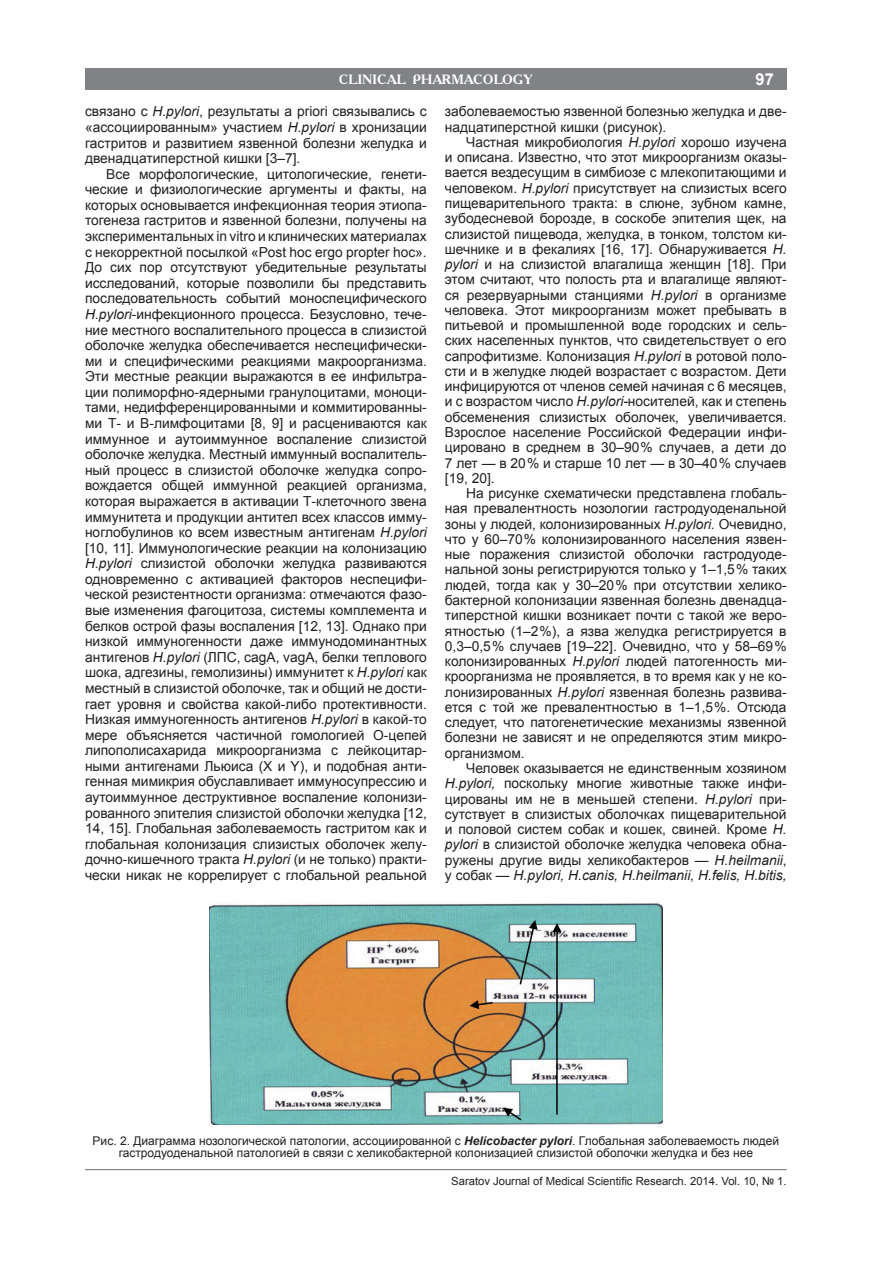
<style>
.page{position:relative;width:893px;height:1263px;background:#fff}
.page>*{position:absolute;margin:0;border:0;box-sizing:border-box;transform-origin:0 0}
.t1{font:700 16.5px "Arial";color:#fff}
.t2{font:13.8px/15.6px "Arial";color:#231f20;text-align:justify}
.t3{font:700 13.5px "Academy C";color:#fff}
.t4{font:12px/12px "Arial";color:#231f20;text-align:center}
.t5{font:11.25px "Arial";color:#231f20}
.s1{font-style:italic}
.s2{font-weight:700;font-style:italic}
</style>
<div class="page">
<hr style="left:85px;top:1169px;width:702px;height:1px;background:#808285">
<div style="left:85px;top:68px;width:702px;height:21px;background:#808285"></div>
<img style="left:209px;top:902px;width:453px;height:222px">
<p class="t1" style="left:756px;top:68px;width:20px">97</p>
<p class="t3" style="left:339px;top:71px;width:195px">CLINICAL PHARMACOLOGY</p>
<p class="t2" style="left:85px;top:104px;width:343px">связано с <span class="s1">H.pylori</span>, результаты a priori связывались c «ассоциированным» участием <span class="s1">H.pylori</span> в хронизации гастритов и развитием язвенной болезни желудка и двенадцатиперстной кишки [3–7].</p>
<p class="t2" style="left:85px;top:166px;width:343px;text-indent:21px">Все морфологические, цитологические, генети&shy;ческие и физиологические аргументы и факты, на которых основывается инфекционная теория этиопа&shy;тогенеза гастритов и язвенной болезни, получены на экспериментальных in vitro и клинических материалах с некорректной посылкой «Post hoc ergo propter hoc».<br>До сих пор отсутствуют убедительные результаты исследований, которые позволили бы представить последовательность событий моноспецифического <span class="s1">H.pylori</span>-инфекционного процесса. Безусловно, тече&shy;ние местного воспалительного процесса в слизистой оболочке желудка обеспечивается неспецифически&shy;ми и специфическими реакциями макроорганизма.<br>Эти местные реакции выражаются в ее инфильтра&shy;ции полиморфно-ядерными гранулоцитами, моноци&shy;тами, недифференцированными и коммитированны&shy;ми Т- и В-лимфоцитами [8, 9] и расцениваются как иммунное и аутоиммунное воспаление слизистой оболочке желудка. Местный иммунный воспалитель&shy;ный процесс в слизистой оболочке желудка сопро&shy;вождается общей иммунной реакцией организма, которая выражается в активации Т-клеточного звена иммунитета и продукции антител всех классов имму&shy;ноглобулинов ко всем известным антигенам <span class="s1">H.pylori </span>[10, 11]. Иммунологические реакции на колонизацию <span class="s1">H.pylori</span> слизистой оболочки желудка развиваются одновременно с активацией факторов неспецифи&shy;ческой резистентности организма: отмечаются фазо&shy;вые изменения фагоцитоза, системы комплемента и белков острой фазы воспаления [12, 13]. Однако при низкой иммуногенности даже иммунодоминантных антигенов <span class="s1">H.pylori</span> (ЛПС, cagA, vagA, белки теплового шока, адгезины, гемолизины) иммунитет к <span class="s1">H.pylori</span> как местный в слизистой оболочке, так и общий не дости&shy;гает уровня и свойства какой‑либо протективности.<br>Низкая иммуногенность антигенов <span class="s1">H.pylori</span> в какой‑то мере объясняется частичной гомологией О-цепей липополисахарида микроорганизма с лейкоцитар&shy;ными антигенами Льюиса (X и Y), и подобная анти&shy;генная мимикрия обуславливает иммуносупрессию и аутоиммунное деструктивное воспаление колонизи&shy;рованного эпителия слизистой оболочки желудка [12, 14, 15]. Глобальная заболеваемость гастритом как и глобальная колонизация слизистых оболочек желу&shy;дочно-кишечного тракта <span class="s1">H.рylori</span> (и не только) практи&shy;чески никак не коррелирует с глобальной реальной</p>
<p class="t2" style="left:445px;top:104px;width:343px">заболеваемостью язвенной болезнью желудка и две&shy;надцатиперстной кишки (рисунок).</p>
<p class="t2" style="left:445px;top:135px;width:343px;text-indent:21px">Частная микробиология <span class="s1">H.pylori</span> хорошо изучена и описана. Известно, что этот микроорганизм оказы&shy;вается вездесущим в симбиозе с млекопитающими и человеком. <span class="s1">H.pylori</span> присутствует на слизистых всего пищеварительного тракта: в слюне, зубном камне, зубодесневой борозде, в соскобе эпителия щек, на слизистой пищевода, желудка, в тонком, толстом ки&shy;шечнике и в фекалиях [16, 17]. Обнаруживается <span class="s1">H. pylori</span> и на слизистой влагалища женщин [18]. При этом считают, что полость рта и влагалище являют&shy;ся резервуарными станциями <span class="s1">H.pylori</span> в организме человека. Этот микроорганизм может пребывать в питьевой и промышленной воде городских и сель&shy;ских населенных пунктов, что свидетельствует о его сапрофитизме<span class="s1">.</span> Колонизация <span class="s1">H.pylori</span> в ротовой поло&shy;сти и в желудке людей возрастает с возрастом. Дети инфицируются от членов семей начиная с 6 месяцев, и с возрастом число <span class="s1">H.pylori-</span>носителей, как и степень обсеменения слизистых оболочек, увеличивается.<br>Взрослое население Российской Федерации инфи&shy;цировано в среднем в 30–90 % случаев, а дети до 7 лет — в 20 % и старше 10 лет — в 30–40 % случаев [19, 20].</p>
<p class="t2" style="left:445px;top:486px;width:343px;text-indent:21px">На рисунке схематически представлена глобаль&shy;ная превалентность нозологии гастродуоденальной зоны у людей, колонизированных <span class="s1">H.рylori.</span> Очевидно, что у 60–70 % колонизированного населения язвен&shy;ные поражения слизистой оболочки гастродуоде&shy;нальной зоны регистрируются только у 1–1,5 % таких людей, тогда как у 30–20 % при отсутствии хелико&shy;бактерной колонизации язвенная болезнь двенадца&shy;типерстной кишки возникает почти с такой же веро&shy;ятностью (1–2 %), а язва желудка регистрируется в 0,3–0,5 % случаев [19–22]. Очевидно, что у 58–69 % колонизированных <span class="s1">H.рylori</span> людей патогенность ми&shy;кроорганизма не проявляется, в то время как у не ко&shy;лонизированных <span class="s1">H.рylori</span> язвенная болезнь развива&shy;ется с той же превалентностью в 1–1,5 %. Отсюда следует, что патогенетические механизмы язвенной болезни не зависят и не определяются этим микро&shy;организмом.</p>
<p class="t2" style="left:445px;top:761px;width:343px;text-indent:21px">Человек оказывается не единственным хозяином <span class="s1">H.pylori,</span> поскольку многие животные также инфи&shy;цированы им не в меньшей степени. <span class="s1">H.pylori</span> при&shy;сутствует в слизистых оболочках пищеварительной и половой систем собак и кошек, свиней. Кроме <span class="s1">H. pylori</span> в слизистой оболочке желудка человека обна&shy;ружены другие виды хеликобактеров — <span class="s1">H.heilmanii</span>, у собак — <span class="s1">H.pylori, H.canis, H.heilmanii, H.felis, H.bitis,</span></p>
<p class="t4" style="left:93px;top:1134px;width:688px">Рис. 2. Диаграмма нозологической патологии, ассоциированной с <span class="s2">Helicobacter pylori</span>. Глобальная заболеваемость людей гастродуоденальной патологией в связи с хеликобактерной колонизацией слизистой оболочки желудка и без нее</p>
<p class="t5" style="left:451px;top:1174px;width:337px">Saratov Journal of Medical Scientific Research. 2014. Vol. 10, № 1.</p>
</div>
